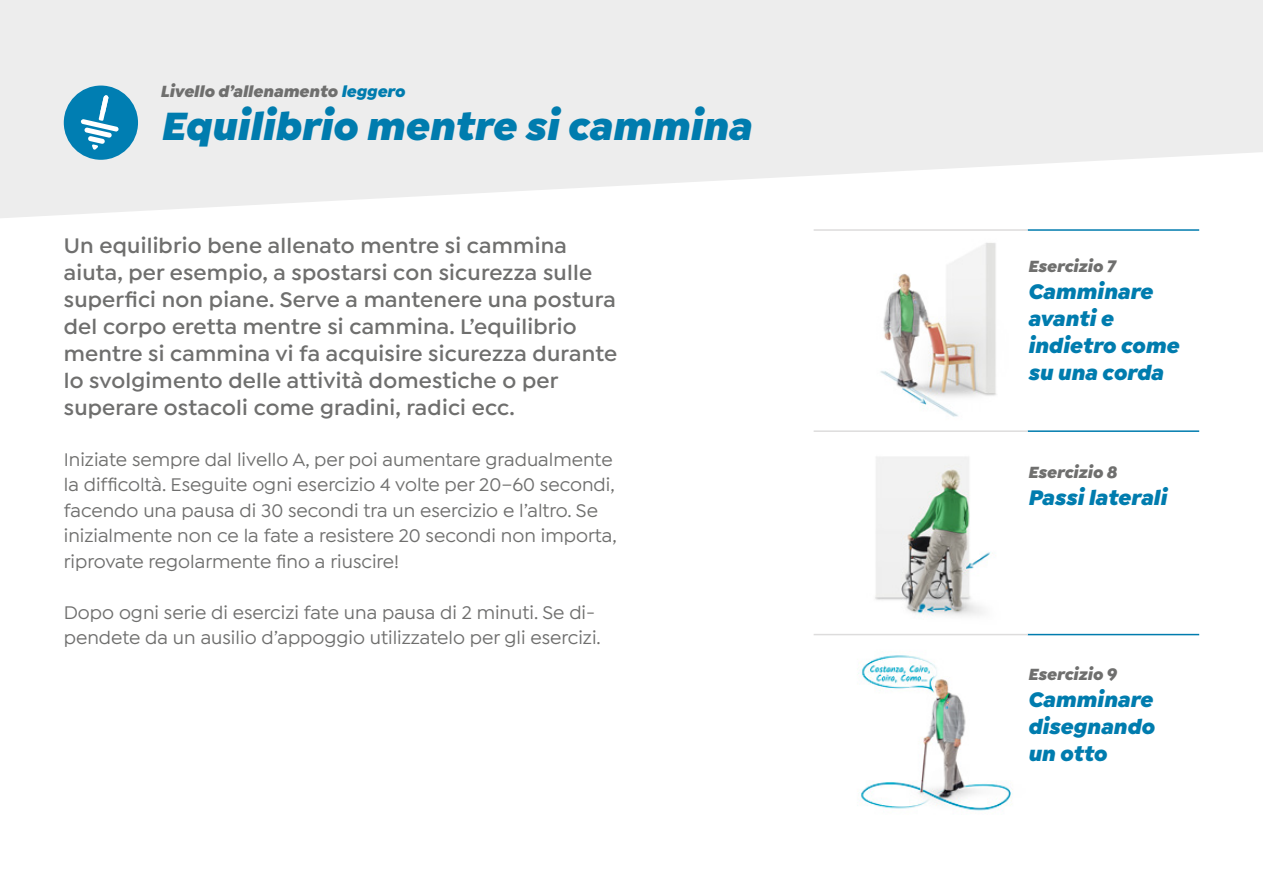
<style>
.page{position:relative;width:1263px;height:893px;background:#fff}
.page>*{position:absolute;margin:0;border:0;box-sizing:border-box;transform-origin:0 0}
.t1{font:italic 900 42px "Isidora Sans";color:#007cae}
.t2{font:600 22.5px/27px "Isidora Sans";letter-spacing:.01em;color:#6f6f6e}
.t3{font:italic 900 22.5px/27px "Isidora Sans";color:#007cae}
.t4{font:500 19.5px/25.5px "Isidora Sans";color:#6f6f6e}
.t5{font:italic 900 17.25px "Isidora Sans";color:#6f6f6e}
.s1{color:#007cae}
</style>
<div class="page">
<img style="left:813px;top:633px;width:221px;height:178px">
<img style="left:880px;top:243px;width:117px;height:174px">
<img style="left:825px;top:457px;width:203px;height:177px">
<svg style="left:0;top:0;width:1263px;height:218px;fill:#ededed"></svg>
<hr style="left:1028px;top:229px;width:171px;height:2px;background:#007cae">
<hr style="left:1028px;top:430px;width:171px;height:2px;background:#007cae">
<hr style="left:1028px;top:634px;width:171px;height:1px;background:#007cae">
<hr style="left:814px;top:229px;width:214px;height:2px;background:#dddcdc">
<hr style="left:814px;top:430px;width:214px;height:2px;background:#dddcdc">
<hr style="left:814px;top:634px;width:214px;height:1px;background:#dddcdc">
<div style="left:64px;top:86px;width:74px;height:74px;background:#007eb2;border-radius:50%"></div>
<svg style="left:81px;top:95px;width:38px;height:55px"></svg>
<p class="t5" style="left:160px;top:80px;width:246px">Livello d’allenamento <span class="s1">leggero</span></p>
<h1 class="t1" style="left:160px;top:99px;width:592px">Equilibrio mentre si cammina</h1>
<p class="t2" style="left:64px;top:232px;width:555px">Un equilibrio bene allenato mentre si cammina aiuta, per esempio, a spostarsi con sicurezza sulle superfici non piane. Serve a mantenere una postura del corpo eretta mentre si cammina. L’equilibrio mentre si cammina vi fa acquisire sicurezza durante lo svolgimento delle attività domestiche o per superare ostacoli come gradini, radici ecc.</p>
<p class="t4" style="left:64px;top:447px;width:555px">Iniziate sempre dal livello A, per poi aumentare gradualmente la difficoltà. Eseguite ogni esercizio 4 volte per 20–60 secondi, facendo una pausa di 30 secondi tra un esercizio e l’altro. Se inizialmente non ce la fate a resistere 20 secondi non importa, riprovate regolarmente fino a riuscire!</p>
<p class="t4" style="left:64px;top:600px;width:538px">Dopo ogni serie di esercizi fate una pausa di 2 minuti. Se di&shy;pendete da un ausilio d’appoggio utilizzatelo per gli esercizi.</p>
<p class="t5" style="left:1028px;top:255px;width:89px">Esercizio 7</p>
<p class="t3" style="left:1028px;top:278px;width:153px">Camminare avanti e indietro come su una corda</p>
<p class="t5" style="left:1028px;top:461px;width:91px">Esercizio 8</p>
<p class="t3" style="left:1028px;top:484px;width:140px">Passi laterali</p>
<p class="t5" style="left:1028px;top:663px;width:90px">Esercizio 9</p>
<p class="t3" style="left:1028px;top:686px;width:128px;text-align:justify">Camminare disegnando un otto</p>
</div>
